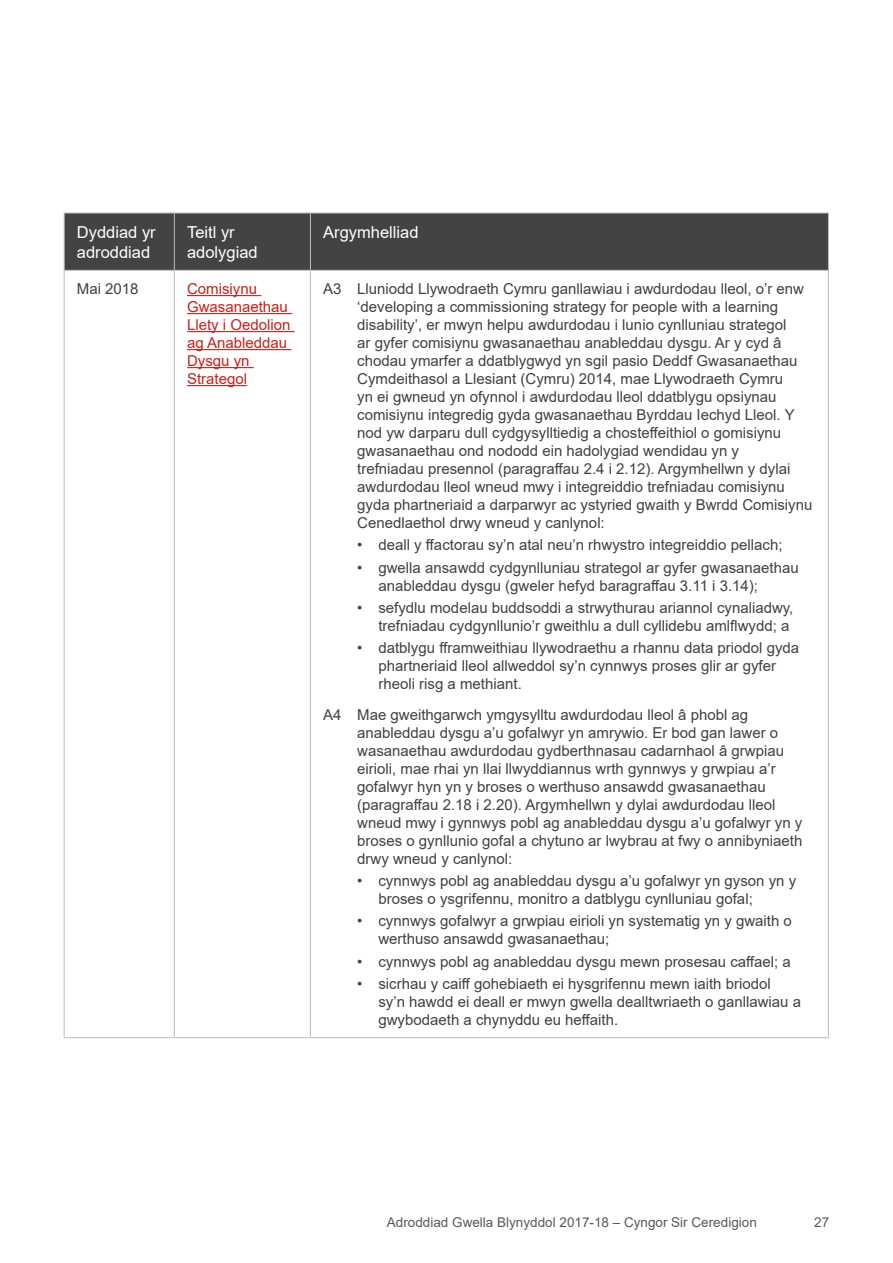
<style>
.page{position:relative;width:893px;height:1263px;background:#fff}
.page>*{position:absolute;margin:0;border:0;box-sizing:border-box;transform-origin:0 0}
.t1{font:16.5px/19.8px "Arial";color:#fff}
.t2{font:15px/18px "Arial";color:#414042}
.t3{font:15px/18px "Arial";color:#bf231b}
.t4{font:13.5px "Arial";color:#58595b}
</style>
<div class="page">
<div style="left:65px;top:214px;width:763px;height:56px;background:#434343"></div>
<hr style="left:64px;top:213px;width:110px;height:1px;background:#bcbec0">
<hr style="left:64px;top:213px;width:1px;height:57px;background:#bcbec0">
<hr style="left:174px;top:213px;width:136px;height:1px;background:#bcbec0">
<hr style="left:174px;top:213px;width:1px;height:57px;background:#bcbec0">
<hr style="left:310px;top:213px;width:519px;height:1px;background:#bcbec0">
<hr style="left:310px;top:213px;width:1px;height:57px;background:#bcbec0">
<hr style="left:828px;top:213px;width:1px;height:57px;background:#bcbec0">
<hr style="left:64px;top:270px;width:110px;height:1px;background:#bcbec0">
<hr style="left:64px;top:271px;width:1px;height:766px;background:#bcbec0">
<hr style="left:174px;top:270px;width:136px;height:1px;background:#bcbec0">
<hr style="left:174px;top:271px;width:1px;height:766px;background:#bcbec0">
<hr style="left:310px;top:270px;width:519px;height:1px;background:#bcbec0">
<hr style="left:310px;top:271px;width:1px;height:766px;background:#bcbec0">
<hr style="left:828px;top:271px;width:1px;height:766px;background:#bcbec0">
<hr style="left:64px;top:1037px;width:110px;height:1px;background:#bcbec0">
<hr style="left:174px;top:1037px;width:136px;height:1px;background:#bcbec0">
<hr style="left:310px;top:1037px;width:519px;height:1px;background:#bcbec0">
<hr style="left:187px;top:295px;width:74px;height:1px;background:#bf231b">
<hr style="left:187px;top:313px;width:105px;height:1px;background:#bf231b">
<hr style="left:187px;top:331px;width:108px;height:1px;background:#bf231b">
<hr style="left:187px;top:349px;width:104px;height:1px;background:#bf231b">
<hr style="left:187px;top:367px;width:67px;height:1px;background:#bf231b">
<hr style="left:187px;top:385px;width:60px;height:1px;background:#bf231b">
<p class="t1" style="left:77px;top:222px;width:80px">Dyddiad yr adroddiad</p>
<p class="t1" style="left:187px;top:222px;width:72px">Teitl yr adolygiad</p>
<p class="t1" style="left:323px;top:222px;width:97px">Argymhelliad</p>
<p class="t2" style="left:77px;top:280px;width:63px">Mai 2018</p>
<p class="t3" style="left:187px;top:280px;width:105px">Comisiynu<br>Gwasanaethau<br>Llety i Oedolion ag Anableddau<br>Dysgu yn<br>Strategol</p>
<p class="t2" style="left:357px;top:280px;width:457px;text-indent:-34px">A3 Lluniodd Llywodraeth Cymru ganllawiau i awdurdodau lleol, o’r enw ‘developing a commissioning strategy for people with a learning disability’, er mwyn helpu awdurdodau i lunio cynlluniau strategol<br>ar gyfer comisiynu gwasanaethau anableddau dysgu. Ar y cyd â chodau ymarfer a ddatblygwyd yn sgil pasio Deddf Gwasanaethau Cymdeithasol a Llesiant (Cymru) 2014, mae Llywodraeth Cymru<br>yn ei gwneud yn ofynnol i awdurdodau lleol ddatblygu opsiynau comisiynu integredig gyda gwasanaethau Byrddau Iechyd Lleol. Y nod yw darparu dull cydgysylltiedig a chosteffeithiol o gomisiynu gwasanaethau ond nododd ein hadolygiad wendidau yn y<br>trefniadau presennol (paragraffau 2.4 i 2.12). Argymhellwn y dylai awdurdodau lleol wneud mwy i integreiddio trefniadau comisiynu gyda phartneriaid a darparwyr ac ystyried gwaith y Bwrdd Comisiynu Cenedlaethol drwy wneud y canlynol:</p>
<p class="t2" style="left:357px;top:536px;width:427px">• deall y ffactorau sy’n atal neu’n rhwystro integreiddio pellach;</p>
<p class="t2" style="left:378px;top:558px;width:422px;text-indent:-21px">• gwella ansawdd cydgynlluniau strategol ar gyfer gwasanaethau anableddau dysgu (gweler hefyd baragraffau 3.11 i 3.14);</p>
<p class="t2" style="left:357px;top:598px;width:438px;text-align:right">• sefydlu modelau buddsoddi a strwythurau ariannol cynaliadwy, trefniadau cydgynllunio’r gweithlu a dull cyllidebu amlflwydd; a</p>
<p class="t2" style="left:378px;top:639px;width:422px;text-indent:-21px">• datblygu fframweithiau llywodraethu a rhannu data priodol gyda phartneriaid lleol allweddol sy’n cynnwys proses glir ar gyfer rheoli risg a methiant.</p>
<p class="t2" style="left:357px;top:705px;width:447px;text-indent:-34px">A4 Mae gweithgarwch ymgysylltu awdurdodau lleol â phobl ag anableddau dysgu a’u gofalwyr yn amrywio. Er bod gan lawer o wasanaethau awdurdodau gydberthnasau cadarnhaol â grwpiau eirioli, mae rhai yn llai llwyddiannus wrth gynnwys y grwpiau a’r gofalwyr hyn yn y broses o werthuso ansawdd gwasanaethau (paragraffau 2.18 i 2.20). Argymhellwn y dylai awdurdodau lleol wneud mwy i gynnwys pobl ag anableddau dysgu a’u gofalwyr yn y broses o gynllunio gofal a chytuno ar lwybrau at fwy o annibyniaeth drwy wneud y canlynol:</p>
<p class="t2" style="left:378px;top:872px;width:419px;text-indent:-21px">• cynnwys pobl ag anableddau dysgu a’u gofalwyr yn gyson yn y broses o ysgrifennu, monitro a datblygu cynlluniau gofal;</p>
<p class="t2" style="left:378px;top:912px;width:415px;text-indent:-21px">• cynnwys gofalwyr a grwpiau eirioli yn systematig yn y gwaith o werthuso ansawdd gwasanaethau;</p>
<p class="t2" style="left:357px;top:952px;width:435px">• cynnwys pobl ag anableddau dysgu mewn prosesau caffael; a</p>
<p class="t2" style="left:378px;top:974px;width:424px;text-indent:-21px">• sicrhau y caiff gohebiaeth ei hysgrifennu mewn iaith briodol sy’n hawdd ei deall er mwyn gwella dealltwriaeth o ganllawiau a gwybodaeth a chynyddu eu heffaith.</p>
<p class="t4" style="left:387px;top:1213px;width:371px">Adroddiad Gwella Blynyddol 2017-18 – Cyngor Sir Ceredigion</p>
<p class="t4" style="left:814px;top:1213px;width:17px">27</p>
</div>
